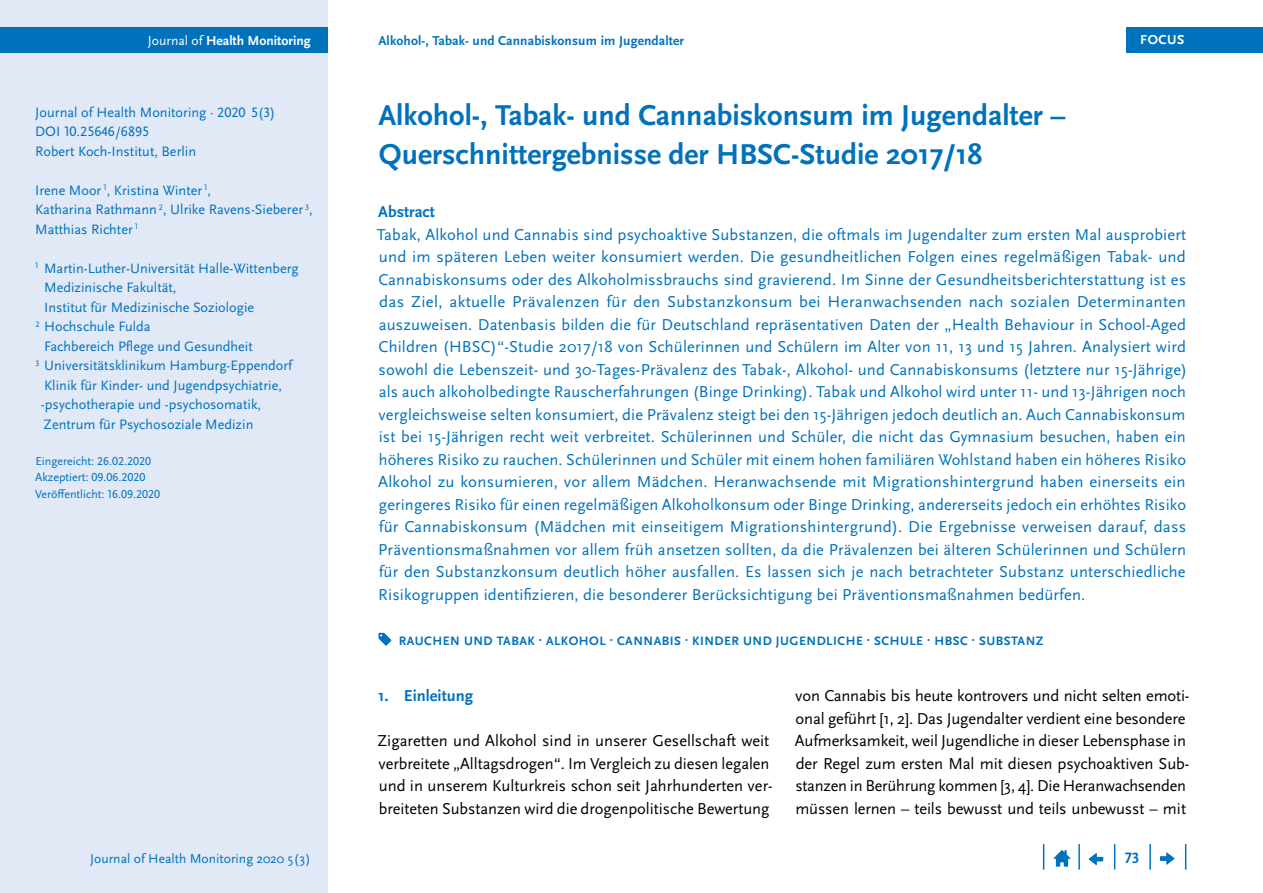
<style>
.page{position:relative;width:1263px;height:893px;background:#fff}
.page>*{position:absolute;margin:0;border:0;box-sizing:border-box;transform-origin:0 0}
.t1{font:700 30px/39px "Scala Sans Pro";color:#0072bc}
.Abstract{font:16.5px/22.5px "Scala Sans Pro";letter-spacing:.01em;color:#0072bc;text-align:justify}
.Copy{font:16.5px/22.5px "Scala Sans Pro";letter-spacing:-.01em;color:#000}
.t2{font:700 16.5px "Scala Sans Pro";color:#0072bc}
.t3{font:700 15.75px "Scala Sans Pro";color:#0072bc}
.Autor{font:14.25px/19.5px "Scala Sans Pro";color:#0072bc}
.t4{font:13.65px "Scala Sans Pro";color:#0072bc}
.t5{font:700 13.65px "Scala Sans Pro";color:#fff}
.t6{font:700 13.5px "Scala Sans Pro";letter-spacing:.01em;color:#0072bc}
.t7{font:700 13.5px "Scala Sans Pro";letter-spacing:.04em;color:#fff}
.t8{font:700 12.75px "Scala Sans Pro";letter-spacing:.04em;color:#0072bc}
.Autor-2{font:12px "Scala Sans Pro";color:#0072bc}
.s1{font-weight:400}
</style>
<div class="page">
<div style="left:0;top:0;width:327px;height:893px;background:#e1e8f6"></div>
<div style="left:0;top:28px;width:327px;height:25px;background:#0072bc"></div>
<svg style="left:1185px;top:844px;width:1px;height:26px"></svg>
<hr style="left:1149px;top:844px;width:2px;height:26px;background:#0072bc">
<svg style="left:1114px;top:844px;width:1px;height:26px"></svg>
<hr style="left:1078px;top:844px;width:2px;height:26px;background:#0072bc">
<svg style="left:1043px;top:844px;width:1px;height:26px"></svg>
<svg style="left:1053px;top:850px;width:18px;height:17px"></svg>
<div style="left:1126px;top:28px;width:137px;height:25px;background:#0072bc"></div>
<svg style="left:1089px;top:853px;width:14px;height:12px"></svg>
<svg style="left:1160px;top:852px;width:14px;height:13px"></svg>
<svg style="left:378px;top:633px;width:13px;height:13px"></svg>
<p class="t5" style="left:148px;top:33px;width:164px"><span class="s1">Journal of</span> Health Monitoring</p>
<p class="t6" style="left:378px;top:33px;width:307px">Alkohol-, Tabak- und Cannabiskonsum im Jugendalter</p>
<p class="t7" style="left:1140px;top:32px;width:46px">FOCUS</p>
<p class="Autor" style="left:35px;top:102px;width:242px">Journal of Health Monitoring · 2020 5(3)<br>DOI 10.25646/6895</p>
<p class="Autor" style="left:35px;top:141px;width:162px">Robert Koch-Institut, Berlin</p>
<p class="Autor" style="left:35px;top:180px;width:279px">Irene Moor <sup>1</sup>, Kristina Winter <sup>1</sup>,<br>Katharina Rathmann <sup>2</sup>, Ulrike Ravens-Sieberer <sup>3</sup>,<br>Matthias Richter <sup>1</sup></p>
<p class="Autor" style="left:44px;top:258px;width:256px;text-indent:-9px"><sup>1</sup> Martin-Luther-Universität Halle-Wittenberg<br>Medizinische Fakultät,<br>Institut für Medizinische Soziologie</p>
<p class="Autor" style="left:36px;top:317px;width:117px"><sup>2</sup> Hochschule Fulda</p>
<p class="Autor" style="left:44px;top:336px;width:210px">Fachbereich Pflege und Gesundheit</p>
<p class="Autor" style="left:41px;top:356px;width:253px;text-indent:-5px"><sup>3</sup> Universitätsklinikum Hamburg-Eppendorf Klinik für Kinder- und Jugendpsychiatrie, -psychotherapie und -psychosomatik, Zentrum für Psychosoziale Medizin</p>
<p class="Autor-2" style="left:35px;top:454px;width:117px">Eingereicht: 26.02.2020</p>
<p class="Autor-2" style="left:35px;top:470px;width:112px">Akzeptiert: 09.06.2020</p>
<p class="Autor-2" style="left:35px;top:487px;width:126px">Veröffentlicht: 16.09.2020</p>
<h1 class="t1" style="left:378px;top:96px;width:689px">Alkohol-, Tabak- und Cannabiskonsum im Jugendalter –<br>Querschnittergebnisse der HBSC-Studie 2017/18</h1>
<h2 class="t2" style="left:378px;top:202px;width:58px">Abstract</h2>
<p class="Abstract" style="left:377px;top:223px;width:812px">Tabak, Alkohol und Cannabis sind psychoaktive Substanzen, die oftmals im Jugendalter zum ersten Mal ausprobiert und im späteren Leben weiter konsumiert werden. Die gesundheitlichen Folgen eines regelmäßigen Tabak- und Cannabiskonsums oder des Alkoholmissbrauchs sind gravierend. Im Sinne der Gesundheitsberichterstattung ist es das Ziel, aktuelle Prävalenzen für den Substanzkonsum bei Heranwachsenden nach sozialen Determinanten auszuweisen. Datenbasis bilden die für Deutschland repräsentativen Daten der „Health Behaviour in School-Aged Children (HBSC)“-Studie 2017/18 von Schülerinnen und Schülern im Alter von 11, 13 und 15 Jahren. Analysiert wird sowohl die Lebenszeit- und 30-Tages-Prävalenz des Tabak-, Alkohol- und Cannabiskonsums (letztere nur 15-Jährige) als auch alkoholbedingte Rauscherfahrungen (Binge Drinking). Tabak und Alkohol wird unter 11- und 13-Jährigen noch vergleichsweise selten konsumiert, die Prävalenz steigt bei den 15-Jährigen jedoch deutlich an. Auch Cannabiskonsum ist bei 15-Jährigen recht weit verbreitet. Schülerinnen und Schüler, die nicht das Gymnasium besuchen, haben ein höheres Risiko zu rauchen. Schülerinnen und Schüler mit einem hohen familiären Wohlstand haben ein höheres Risiko Alkohol zu konsumieren, vor allem Mädchen. Heranwachsende mit Migrationshintergrund haben einerseits ein geringeres Risiko für einen regelmäßigen Alkoholkonsum oder Binge Drinking, andererseits jedoch ein erhöhtes Risiko für Cannabiskonsum (Mädchen mit einseitigem Migrationshintergrund). Die Ergebnisse verweisen darauf, dass Präventionsmaßnahmen vor allem früh ansetzen sollten, da die Prävalenzen bei älteren Schülerinnen und Schülern für den Substanzkonsum deutlich höher ausfallen. Es lassen sich je nach betrachteter Substanz unterschiedliche Risikogruppen identifizieren, die besonderer Berücksichtigung bei Präventionsmaßnahmen bedürfen.</p>
<p class="t8" style="left:399px;top:633px;width:646px">RAUCHEN UND TABAK · ALKOHOL · CANNABIS · KINDER UND JUGENDLICHE · SCHULE · HBSC · SUBSTANZ</p>
<h2 class="t2" style="left:378px;top:686px;width:97px">1. Einleitung</h2>
<p class="Copy" style="left:377px;top:729px;width:397px">Zigaretten und Alkohol sind in unserer Gesellschaft weit verbreitete „Alltagsdrogen“. Im Vergleich zu diesen legalen und in unserem Kulturkreis schon seit Jahrhunderten ver&shy;breiteten Substanzen wird die drogenpolitische Bewertung</p>
<p class="Copy" style="left:795px;top:684px;width:396px">von Cannabis bis heute kontrovers und nicht selten emoti&shy;onal geführt [1, 2]. Das Jugendalter verdient eine besondere Aufmerksamkeit, weil Jugendliche in dieser Lebensphase in der Regel zum ersten Mal mit diesen psychoaktiven Sub&shy;stanzen in Berührung kommen [3, 4]. Die Heranwachsenden müssen lernen – teils bewusst und teils unbewusst – mit</p>
<p class="t4" style="left:90px;top:850px;width:222px">Journal of Health Monitoring 2020 5(3)</p>
<p class="t3" style="left:1125px;top:849px;width:16px">73</p>
</div>
